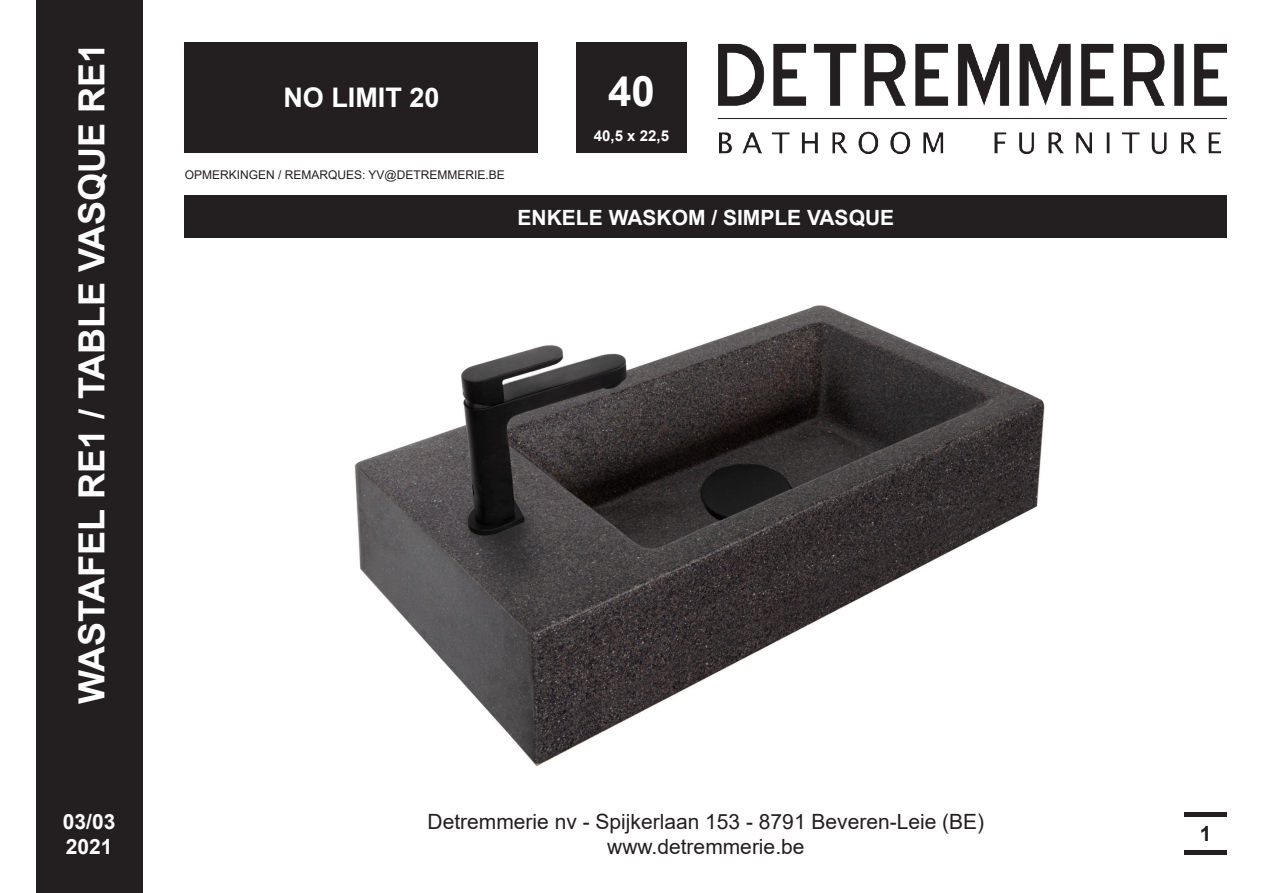
<style>
.page{position:relative;width:1263px;height:893px;background:#fff}
.page>*{position:absolute;margin:0;border:0;box-sizing:border-box;transform-origin:0 0}
.t1{font:700 42px "Arial";color:#fff}
.t2{font:700 36px "Arial";color:#fff}
.t3{font:700 27px "Arial";color:#fff}
.t4{font:21px/25.2px "Arial";color:#231f20;text-align:center}
.t5{font:700 21px/25.2px "Arial";color:#fff}
.t6{font:700 21px "Arial";color:#231f20}
.t7{font:700 15px "Arial";color:#fff}
.t8{font:12px "Arial";color:#231f20}
</style>
<div class="page">
<div style="left:36px;top:0;width:106px;height:893px;background:#231f20"></div>
<img style="left:717px;top:43px;width:510px;height:110px">
<div style="left:185px;top:196px;width:1042px;height:42px;background:#231f20"></div>
<div style="left:1184px;top:812px;width:43px;height:5px;background:#231f20"></div>
<div style="left:1184px;top:850px;width:43px;height:5px;background:#231f20"></div>
<div style="left:185px;top:43px;width:353px;height:110px;background:#231f20"></div>
<div style="left:576px;top:43px;width:111px;height:110px;background:#231f20"></div>
<img style="left:354px;top:305px;width:691px;height:461px">
<h2 class="t2" style="left:66px;top:704px;width:663px;rotate:-90deg">WASTAFEL RE1 / TABLE VASQUE RE1</h2>
<p class="t3" style="left:283px;top:79px;width:158px">NO LIMIT 20</p>
<p class="t8" style="left:185px;top:166px;width:322px">OPMERKINGEN / REMARQUES: YV@DETREMMERIE.BE</p>
<h1 class="t1" style="left:608px;top:61px;width:48px">40</h1>
<p class="t7" style="left:594px;top:125px;width:77px">40,5 x 22,5</p>
<p class="t7" style="left:606px;top:125px;width:18px">40</p>
<p class="t7" style="left:648px;top:125px;width:10px">9</p>
<p class="t5" style="left:518px;top:205px;width:378px">ENKELE WASKOM / SIMPLE VASQUE</p>
<p class="t5" style="left:63px;top:809px;width:54px">03/03<br>2021</p>
<p class="t4" style="left:427px;top:808px;width:558px">Detremmerie nv - Spijkerlaan 153 - 8791 Beveren-Leie (BE) www.detremmerie.be</p>
<p class="t6" style="left:1200px;top:819px;width:13px">1</p>
</div>
